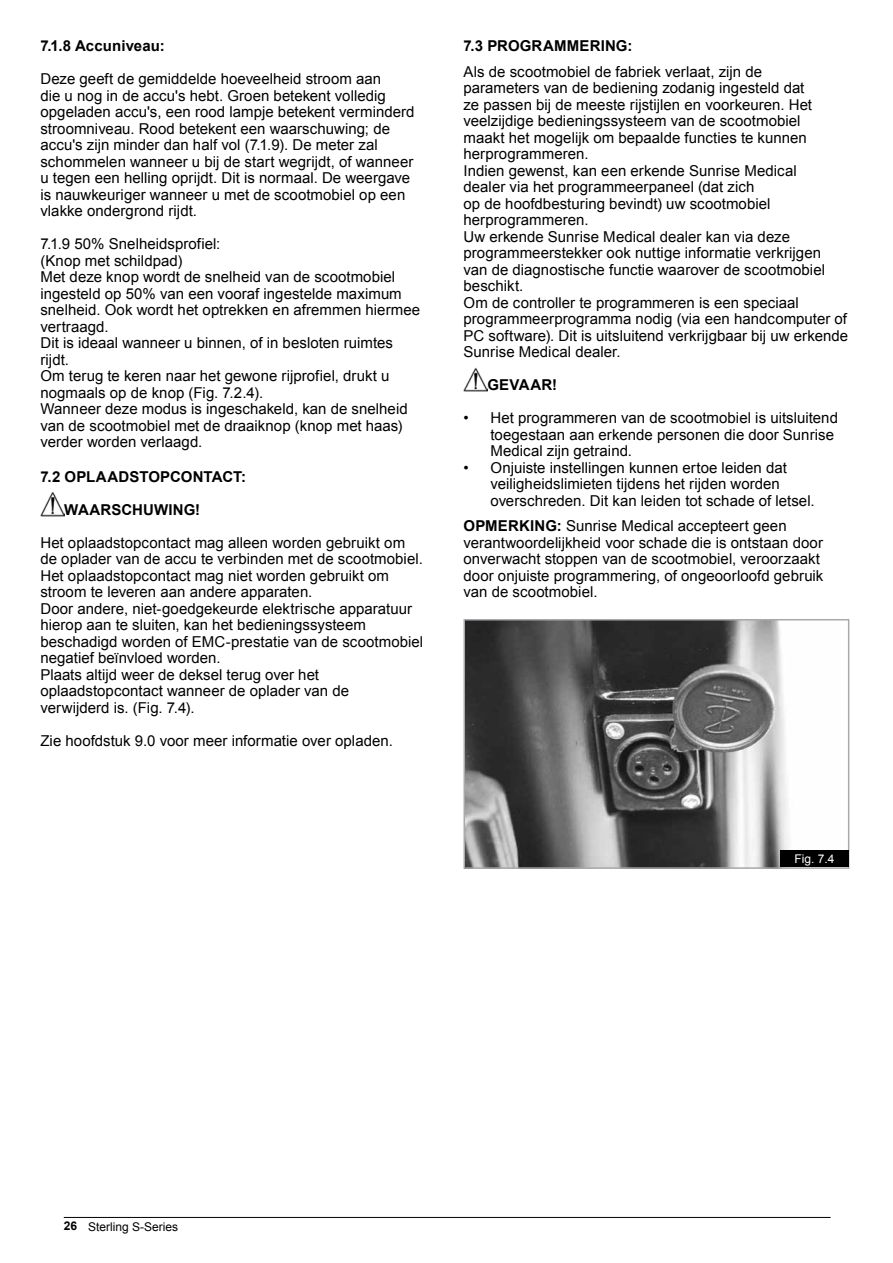
<style>
.page{position:relative;width:893px;height:1263px;background:#fff}
.page>*{position:absolute;margin:0;border:0;box-sizing:border-box;transform-origin:0 0}
.t1{font:15px/16.5px "Arial";letter-spacing:.005em;color:#000}
.t2{font:700 15px/33px "Arial";letter-spacing:.005em;color:#000}
.t3{font:12px "Arial";color:#000}
.t4{font:12px "Arial";color:#fff}
.s1{font-weight:700}
</style>
<div class="page">
<hr style="left:64px;top:1217px;width:767px;height:1px;background:#000">
<img style="left:463px;top:367px;width:24px;height:25px">
<img style="left:466px;top:622px;width:322px;height:244px">
<div style="left:463px;top:619px;width:386px;height:250px;border:2px solid #a7a9ac"></div>
<div style="left:781px;top:850px;width:68px;height:17px;background:#000"></div>
<img style="left:40px;top:492px;width:24px;height:24px">
<p class="t2" style="left:40px;top:30px;width:126px">7.1.8 Accuniveau:</p>
<p class="t1" style="left:40px;top:71px;width:376px">Deze geeft de gemiddelde hoeveelheid stroom aan<br>die u nog in de accu's hebt. Groen betekent volledig opgeladen accu's, een rood lampje betekent verminderd stroomniveau. Rood betekent een waarschuwing; de accu's zijn minder dan half vol (7.1.9). De meter zal schommelen wanneer u bij de start wegrijdt, of wanneer u tegen een helling oprijdt. Dit is normaal. De weergave is nauwkeuriger wanneer u met de scootmobiel op een vlakke ondergrond rijdt.</p>
<p class="t1" style="left:40px;top:236px;width:381px">7.1.9 50% Snelheidsprofiel:<br>(Knop met schildpad)<br>Met deze knop wordt de snelheid van de scootmobiel ingesteld op 50% van een vooraf ingestelde maximum snelheid. Ook wordt het optrekken en afremmen hiermee vertraagd.<br>Dit is ideaal wanneer u binnen, of in besloten ruimtes rijdt.<br>Om terug te keren naar het gewone rijprofiel, drukt u nogmaals op de knop (Fig. 7.2.4).<br>Wanneer deze modus is ingeschakeld, kan de snelheid van de scootmobiel met de draaiknop (knop met haas) verder worden verlaagd.</p>
<p class="t2" style="left:64px;top:460px;width:183px;text-indent:-24px">7.2 OPLAADSTOPCONTACT:<br>WAARSCHUWING!</p>
<p class="t1" style="left:40px;top:534px;width:384px">Het oplaadstopcontact mag alleen worden gebruikt om de oplader van de accu te verbinden met de scootmobiel.<br>Het oplaadstopcontact mag niet worden gebruikt om stroom te leveren aan andere apparaten.<br>Door andere, niet-goedgekeurde elektrische apparatuur hierop aan te sluiten, kan het bedieningssysteem beschadigd worden of EMC-prestatie van de scootmobiel negatief beïnvloed worden.<br>Plaats altijd weer de deksel terug over het oplaadstopcontact wanneer de oplader van de<br>verwijderd is. (Fig. 7.4).</p>
<p class="t1" style="left:40px;top:732px;width:354px">Zie hoofdstuk 9.0 voor meer informatie over opladen.</p>
<p class="t2" style="left:463px;top:30px;width:170px">7.3 PROGRAMMERING:</p>
<p class="t1" style="left:463px;top:63px;width:386px">Als de scootmobiel de fabriek verlaat, zijn de<br>parameters van de bediening zodanig ingesteld dat<br>ze passen bij de meeste rijstijlen en voorkeuren. Het veelzijdige bedieningssysteem van de scootmobiel<br>maakt het mogelijk om bepaalde functies te kunnen herprogrammeren.<br>Indien gewenst, kan een erkende Sunrise Medical<br>dealer via het programmeerpaneel (dat zich<br>op de hoofdbesturing bevindt) uw scootmobiel herprogrammeren.<br>Uw erkende Sunrise Medical dealer kan via deze programmeerstekker ook nuttige informatie verkrijgen van de diagnostische functie waarover de scootmobiel beschikt.<br>Om de controller te programmeren is een speciaal programmeerprogramma nodig (via een handcomputer of PC software). Dit is uitsluitend verkrijgbaar bij uw erkende Sunrise Medical dealer.</p>
<p class="t2" style="left:487px;top:369px;width:71px">GEVAAR!</p>
<p class="t1" style="left:490px;top:410px;width:349px;text-indent:-27px">• Het programmeren van de scootmobiel is uitsluitend toegestaan aan erkende personen die door Sunrise<br>Medical zijn getraind.</p>
<p class="t1" style="left:490px;top:459px;width:326px;text-indent:-27px">• Onjuiste instellingen kunnen ertoe leiden dat veiligheidslimieten tijdens het rijden worden overschreden. Dit kan leiden tot schade of letsel.</p>
<p class="t1" style="left:463px;top:518px;width:361px"><span class="s1">OPMERKING:</span> Sunrise Medical accepteert geen verantwoordelijkheid voor schade die is ontstaan door onverwacht stoppen van de scootmobiel, veroorzaakt door onjuiste programmering, of ongeoorloofd gebruik van de scootmobiel.</p>
<p class="t4" style="left:795px;top:851px;width:42px">Fig. 7.4</p>
<p class="t3" style="left:64px;top:1218px;width:116px"><span class="s1">26</span> Sterling S-Series</p>
</div>
